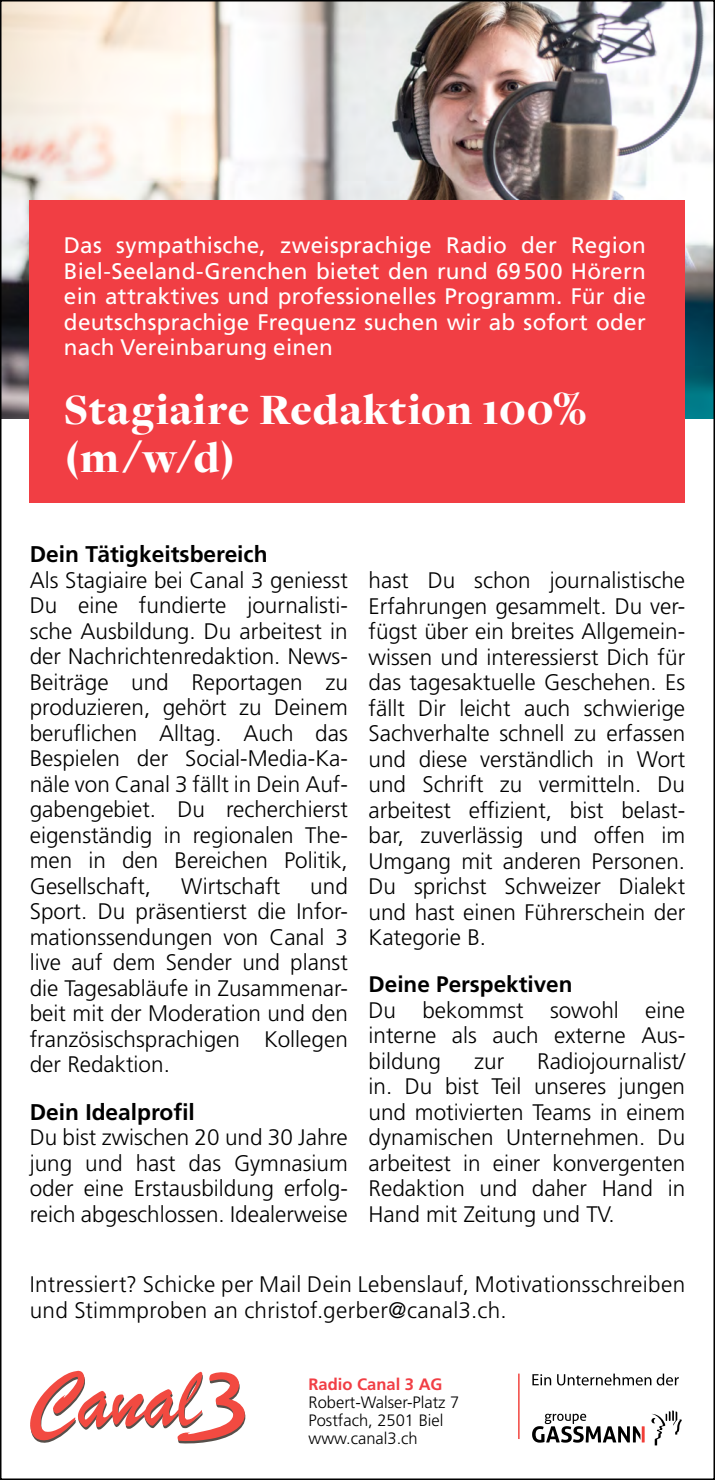
<style>
.page{position:relative;width:715px;height:1480px;background:#fff}
.page>*{position:absolute;margin:0;border:0;box-sizing:border-box;transform-origin:0 0}
.Berufstitel{font:900 45px/48px "Freight Disp Pro";letter-spacing:.02em;color:#fff}
.Titel___Lauftext{font:700 22.8px "Frutiger LT Std";color:#000}
.Lauftext_Blocksatz{font:300 22.5px/25.5px "Frutiger LT Std";color:#000;text-align:justify}
.rote_BOX_Lauftext{font:22.5px/25.5px "Frutiger LT Std";letter-spacing:.01em;color:#fff;text-align:justify}
.Titel___Lauftext-2{font:700 22.5px "Frutiger LT Std";color:#000}
.Footer___Adresse{font:300 16.5px/18px "Frutiger LT Std";color:#000}
.Footer___Adresse-2{font:700 16.5px "Frutiger LT Std";color:#f13e44}
.s1{font-family:"Bodoni Svty Two ITCTT";font-weight:700}
</style>
<div class="page">
<svg style="left:30px;top:1370px;width:216px;height:74px"></svg>
<svg style="left:651px;top:1410px;width:31px;height:35px"></svg>
<svg style="left:532px;top:1413px;width:112px;height:29px"></svg>
<svg style="left:532px;top:1374px;width:19px;height:11px"></svg>
<svg style="left:557px;top:1373px;width:121px;height:12px"></svg>
<hr style="left:518px;top:1373px;width:1px;height:66px;background:#f13d37">
<img style="left:3px;top:3px;width:708px;height:415px">
<div style="left:30px;top:200px;width:655px;height:303px;background:#f13e44"></div>
<p class="rote_BOX_Lauftext" style="left:64px;top:233px;width:583px">Das sympathische, zweisprachige Radio der Region Biel-Seeland-Grenchen bietet den rund 69500 Hörern ein attraktives und professionelles Programm. Für die deutschsprachige Frequenz suchen wir ab sofort oder nach Vereinbarung einen</p>
<p class="Berufstitel" style="left:64px;top:385px;width:524px">Stagiaire Redaktion 100<span class="s1">% (</span>m<span class="s1">/</span>w<span class="s1">/</span>d<span class="s1">)</span></p>
<p class="Titel___Lauftext" style="left:30px;top:541px;width:239px">Dein Tätigkeitsbereich</p>
<p class="Lauftext_Blocksatz" style="left:30px;top:567px;width:319px">Als Stagiaire bei Canal 3 geniesst Du eine fundierte journalisti&shy;sche Ausbildung. Du arbeitest in der Nachrichtenredaktion. News-Beiträge und Reportagen zu produzieren, gehört zu Deinem beruflichen Alltag. Auch das Bespielen der Social-Media-Ka&shy;näle von Canal 3 fällt in Dein Auf&shy;gabengebiet. Du recherchierst eigenständig in regionalen The&shy;men in den Bereichen Politik, Gesellschaft,</p>
<p class="Lauftext_Blocksatz" style="left:181px;top:873px;width:101px">Wirtschaft</p>
<p class="Lauftext_Blocksatz" style="left:30px;top:873px;width:319px;text-indent:280px">und Sport. Du präsentierst die Infor&shy;mationssendungen von Canal 3 live auf dem Sender und planst die Tagesabläufe in Zusammenar&shy;beit mit der Moderation und den französischsprachigen Kollegen der Redaktion.</p>
<p class="Titel___Lauftext" style="left:30px;top:1098px;width:167px">Dein Idealprofil</p>
<p class="Lauftext_Blocksatz" style="left:30px;top:1125px;width:319px">Du bist zwischen 20 und 30 Jahre jung und hast das Gymnasium oder eine Erstausbildung erfolg&shy;reich abgeschlossen. Idealerweise</p>
<p class="Lauftext_Blocksatz" style="left:368px;top:568px;width:318px">hast Du schon journalistische Erfahrungen gesammelt. Du ver&shy;fügst über ein breites Allgemein&shy;wissen und interessierst Dich für das tagesaktuelle Geschehen. Es fällt Dir leicht auch schwierige Sachverhalte schnell zu erfassen und diese verständlich in Wort und Schrift zu vermitteln. Du arbeitest effizient, bist belast&shy;bar, zuverlässig und offen im Umgang mit anderen Personen.<br>Du sprichst Schweizer Dialekt und hast einen Führerschein der Kategorie B.</p>
<p class="Titel___Lauftext-2" style="left:368px;top:971px;width:205px">Deine Perspektiven</p>
<p class="Lauftext_Blocksatz" style="left:368px;top:997px;width:318px">Du bekommst sowohl eine interne als auch externe Aus&shy;bildung</p>
<p class="Lauftext_Blocksatz" style="left:368px;top:1048px;width:318px;text-indent:168px">Radiojournalist/ in. Du bist Teil unseres jungen und motivierten Teams in einem dynamischen Unternehmen. Du arbeitest in einer konvergenten Redaktion und daher Hand in Hand mit Zeitung und TV.</p>
<p class="Lauftext_Blocksatz" style="left:474px;top:1048px;width:31px">zur</p>
<p class="Lauftext_Blocksatz" style="left:30px;top:1272px;width:656px">Intressiert? Schicke per Mail Dein Lebenslauf, Motivationsschreiben und Stimmproben an christof.gerber@canal3.ch.</p>
<p class="Footer___Adresse-2" style="left:308px;top:1374px;width:135px">Radio Canal 3 AG</p>
<p class="Footer___Adresse" style="left:308px;top:1393px;width:152px">Robert-Walser-Platz 7</p>
<p class="Footer___Adresse" style="left:308px;top:1411px;width:136px">Postfach, 2501 Biel www.canal3.ch</p>
</div>
